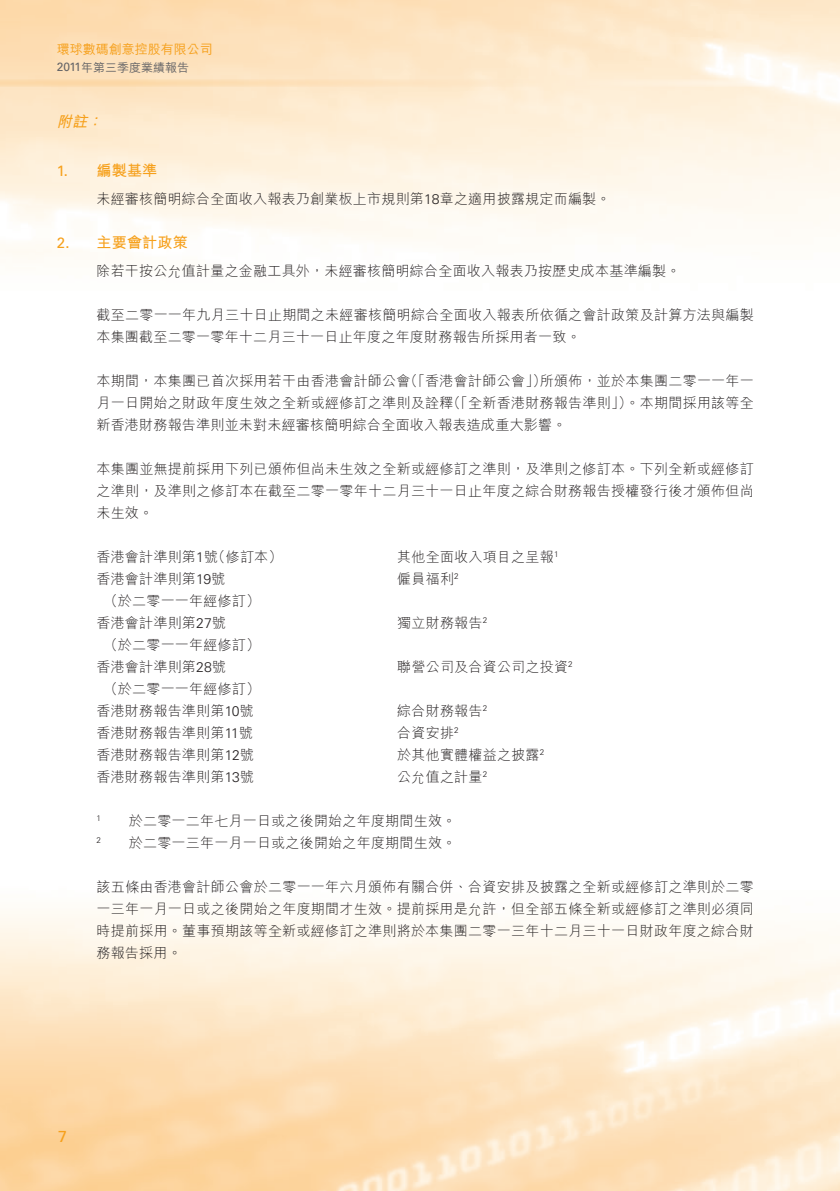
<style>
.page{position:relative;width:840px;height:1191px;background:#fff}
.page>*{position:absolute;margin:0;border:0;box-sizing:border-box;transform-origin:0 0}
.t1{font:700 15px "M Hei HK";letter-spacing:.015em;color:#f6a01b}
.t2{font:15px "Univers LT Std";color:#f6a01b}
.t3{font:italic 700 15px "M Hei HK";color:#f6a01b}
.t4{font:300 14px/22px "M Hei HK";letter-spacing:.015em;color:#231f20}
.t5{font:500 13px "M Hei HK";color:#f6a01b}
.t6{font:500 12px "M Hei HK";color:#636366}
.t7{font:300 8.2px "Univers LT Std";color:#231f20}
.s1{font-family:"Univers LT Std";font-weight:400}
.s2{font-family:"Univers LT Std"}
</style>
<div class="page">
<svg style="left:0;top:80px;width:837px;height:7px"></svg>
<svg style="left:59px;top:1130px;width:7px;height:11px"></svg>
<p class="t5" style="left:57px;top:39px;width:157px">環球數碼創意控股有限公司</p>
<p class="t6" style="left:57px;top:59px;width:134px"><span class="s1">2011</span>年第三季度業績報告</p>
<p class="t3" style="left:57px;top:110px;width:36px">附註</p>
<p class="t3" style="left:87px;top:110px;width:21px">：</p>
<p class="t2" style="left:57px;top:162px;width:13px">1.</p>
<p class="t2" style="left:57px;top:234px;width:14px">2.</p>
<p class="t1" style="left:96px;top:160px;width:62px">編製基準</p>
<p class="t4" style="left:96px;top:187px;width:515px">未經審核簡明綜合全面收入報表乃創業板上市規則第<span class="s2">18</span>章之適用披露規定而編製。</p>
<p class="t1" style="left:96px;top:232px;width:93px">主要會計政策</p>
<p class="t4" style="left:96px;top:259px;width:585px">除若干按公允值計量之金融工具外，未經審核簡明綜合全面收入報表乃按歷史成本基準編製。</p>
<p class="t4" style="left:96px;top:303px;width:658px">截至二零一一年九月三十日止期間之未經審核簡明綜合全面收入報表所依循之會計政策及計算方法與編製本集團截至二零一零年十二月三十一日止年度之年度財務報告所採用者一致。</p>
<p class="t4" style="left:539px;top:369px;width:215px">所頒佈，並於本集團二零一一年一</p>
<p class="t4" style="left:96px;top:369px;width:315px">本期間，本集團已首次採用若干由香港會計師公會</p>
<p class="t4" style="left:403px;top:369px;width:144px">（「香港會計師公會」）</p>
<p class="t4" style="left:446px;top:391px;width:308px">（「全新香港財務報告準則」）。本期間採用該等全</p>
<p class="t4" style="left:96px;top:391px;width:471px">月一日開始之財政年度生效之全新或經修訂之準則及詮釋<br>新香港財務報告準則並未對未經審核簡明綜合全面收入報表造成重大影響。</p>
<p class="t4" style="left:96px;top:457px;width:658px;text-align:justify">本集團並無提前採用下列已頒佈但尚未生效之全新或經修訂之準則，及準則之修訂本。下列全新或經修訂之準則，及準則之修訂本在截至二零一零年十二月三十一日止年度之綜合財務報告授權發行後才頒佈但尚未生效。</p>
<p class="t7" style="left:553px;top:549px;width:6px">1</p>
<p class="t4" style="left:96px;top:545px;width:187px">香港會計準則第 （號<span class="s2">1</span> 修訂本）</p>
<p class="t4" style="left:397px;top:545px;width:158px">其他全面收入項目之呈報</p>
<p class="t4" style="left:104px;top:567px;width:158px;text-indent:-7px">香港會計準則第<span class="s2">19</span>號<br>（於二零一一年經修訂(</p>
<p class="t4" style="left:397px;top:567px;width:58px">僱員福利</p>
<p class="t7" style="left:454px;top:571px;width:6px">2</p>
<p class="t4" style="left:104px;top:611px;width:158px;text-indent:-7px">香港會計準則第<span class="s2">27</span>號<br>（於二零一一年經修訂(</p>
<p class="t4" style="left:397px;top:611px;width:87px">獨立財務報告</p>
<p class="t7" style="left:482px;top:615px;width:6px">2</p>
<p class="t4" style="left:104px;top:655px;width:158px;text-indent:-7px">香港會計準則第<span class="s2">28</span>號<br>（於二零一一年經修訂(</p>
<p class="t4" style="left:397px;top:655px;width:172px">聯營公司及合資公司之投資</p>
<p class="t7" style="left:568px;top:659px;width:6px">2</p>
<p class="t4" style="left:96px;top:699px;width:159px">香港財務報告準則第<span class="s2">10</span>號</p>
<p class="t4" style="left:397px;top:699px;width:87px">綜合財務報告</p>
<p class="t7" style="left:482px;top:703px;width:6px">2</p>
<p class="t4" style="left:96px;top:721px;width:158px">香港財務報告準則第<span class="s2">11</span>號</p>
<p class="t4" style="left:397px;top:721px;width:58px">合資安排</p>
<p class="t7" style="left:454px;top:725px;width:6px">2</p>
<p class="t4" style="left:96px;top:743px;width:159px">香港財務報告準則第<span class="s2">12</span>號</p>
<p class="t4" style="left:397px;top:743px;width:144px">於其他實體權益之披露</p>
<p class="t7" style="left:539px;top:747px;width:6px">2</p>
<p class="t4" style="left:96px;top:765px;width:159px">香港財務報告準則第<span class="s2">13</span>號</p>
<p class="t4" style="left:129px;top:809px;width:329px">於二零一二年七月一日或之後開始之年度期間生效。</p>
<p class="t4" style="left:397px;top:765px;width:87px">公允值之計量</p>
<p class="t7" style="left:482px;top:769px;width:6px">2</p>
<p class="t7" style="left:96px;top:813px;width:6px">1</p>
<p class="t4" style="left:129px;top:831px;width:329px">於二零一三年一月一日或之後開始之年度期間生效。</p>
<p class="t7" style="left:96px;top:835px;width:6px">2</p>
<p class="t4" style="left:96px;top:875px;width:658px;text-align:justify">該五條由香港會計師公會於二零一一年六月頒佈有關合併、合資安排及披露之全新或經修訂之準則於二零一三年一月一日或之後開始之年度期間才生效。提前採用是允許，但全部五條全新或經修訂之準則必須同時提前採用。董事預期該等全新或經修訂之準則將於本集團二零一三年十二月三十一日財政年度之綜合財務報告採用。</p>
</div>
